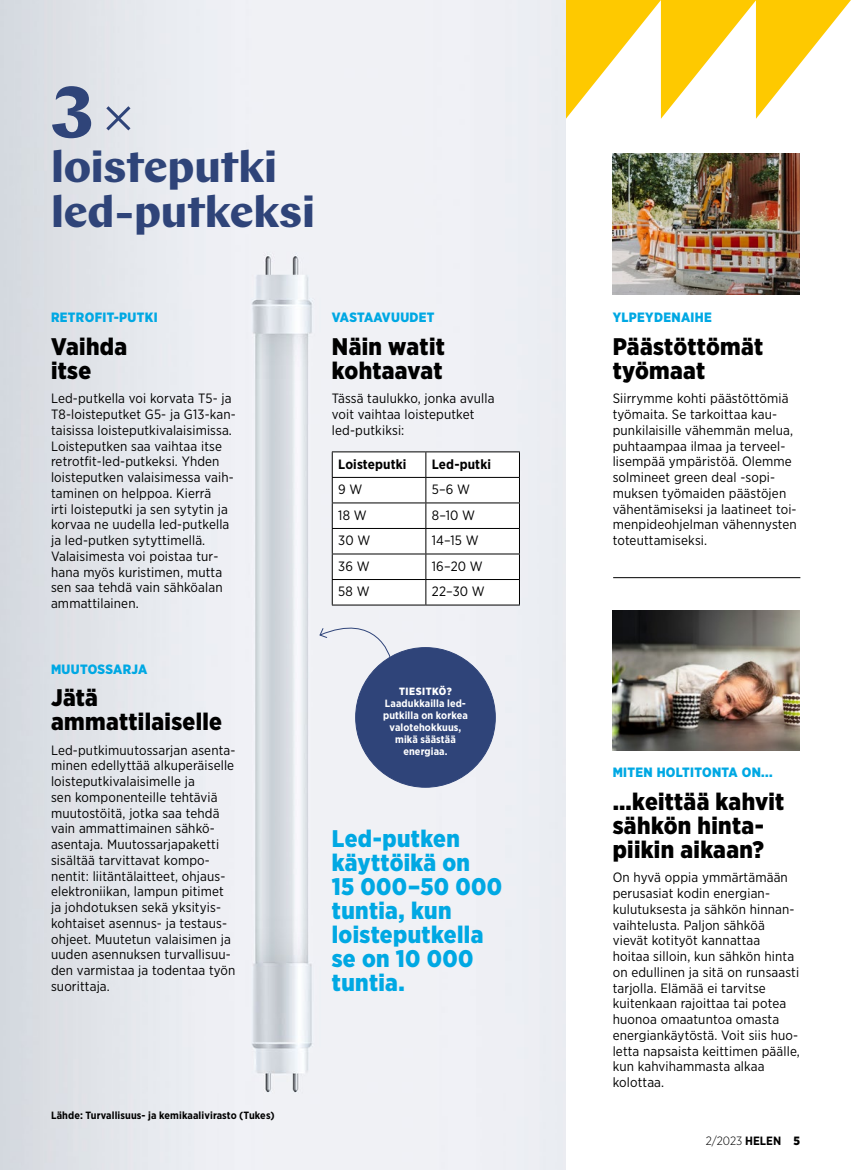
<style>
.page{position:relative;width:851px;height:1170px;background:#fff}
.page>*{position:absolute;margin:0;border:0;box-sizing:border-box;transform-origin:0 0}
._01_Otsikko_Chap{font:700 72px "Chap";color:#2f4479}
._01_Otsikko_Chap-2{font:700 45px/45px "Chap";letter-spacing:-.005em;color:#2f4479}
._01_Otsikko_Gotham_1{font:900 24px/24px "Gotham Narrow";letter-spacing:.015em;color:#000}
._01_Otsikko_Gotham_1-2{font:900 24px/24px "Gotham Narrow";letter-spacing:.015em;color:#00a8e3}
._04_Teksti_2{font:13.5px/15.8px "Gotham Narrow";letter-spacing:.01em;color:#000}
._10_Vinjetti{font:900 13.5px "Gotham Narrow";letter-spacing:.025em;color:#00a8e3}
._04_Teksti_2-2{font:700 13.5px "Gotham Narrow";letter-spacing:.01em;color:#000}
.t1{font:300 12px "Gotham Narrow";color:#000}
._09_Kuvateksti{font:700 10.5px/12px "Gotham Narrow";letter-spacing:.01em;color:#fff;text-align:center}
._09_Kuvateksti-2{font:700 10.5px "Gotham Narrow";letter-spacing:.01em;color:#000}
._09_Kuvateksti-3{font:900 10.5px "Gotham Narrow";letter-spacing:.05em;color:#fff}
.s1{font-weight:300}
.s2{font-weight:700}
.s3{font-weight:900}
</style>
<div class="page">
<svg style="left:566px;top:0;width:284px;height:119px"></svg>
<img style="left:0;top:0;width:566px;height:1169px">
<div style="left:355px;top:647px;width:140px;height:140px;background:#2f4479;border-radius:50%"></div>
<img style="left:612px;top:610px;width:187px;height:140px">
<hr style="left:613px;top:577px;width:187px;height:1px;background:#000">
<img style="left:612px;top:154px;width:187px;height:140px">
<div style="left:319px;top:611px;width:71px;height:46px;background:#f0f1f5"></div>
<hr style="left:332px;top:451px;width:94px;height:1px;background:#000">
<hr style="left:426px;top:451px;width:93px;height:1px;background:#000">
<svg style="left:332px;top:452px;width:188px;height:153px"></svg>
<hr style="left:332px;top:604px;width:94px;height:1px;background:#000">
<hr style="left:426px;top:604px;width:93px;height:1px;background:#000">
<p class="_01_Otsikko_Chap" style="left:51px;top:66px;width:90px">3<span class="s1">×</span></p>
<p class="_01_Otsikko_Chap-2" style="left:51px;top:144px;width:265px">loisteputki led-putkeksi</p>
<p class="_10_Vinjetti" style="left:51px;top:309px;width:108px">RETROFIT-PUTKI</p>
<p class="_01_Otsikko_Gotham_1" style="left:51px;top:334px;width:78px">Vaihda itse</p>
<p class="_04_Teksti_2" style="left:51px;top:390px;width:186px">Led-putkella voi korvata T5- ja<br>T8-loisteputket G5- ja G13-kan&shy;taisissa loisteputkivalaisimissa.<br>Loisteputken saa vaihtaa itse retrotfit-led-putkeksi. Yhden loisteputken valaisimessa vaih&shy;taminen on helppoa. Kierrä<br>irti loisteputki ja sen sytytin ja korvaa ne uudella led-putkella ja led-putken sytyttimellä.<br>Valaisimesta voi poistaa tur&shy;hana myös kuristimen, mutta sen saa tehdä vain sähköalan ammattilainen.</p>
<p class="_10_Vinjetti" style="left:51px;top:660px;width:98px">MUUTOSSARJA</p>
<p class="_01_Otsikko_Gotham_1" style="left:51px;top:685px;width:172px">Jätä ammattilaiselle</p>
<p class="_04_Teksti_2" style="left:51px;top:741px;width:186px">Led-putkimuutossarjan asenta&shy;minen edellyttää alkuperäiselle loisteputkivalaisimelle ja<br>sen komponenteille tehtäviä muutostöitä, jotka saa tehdä vain ammattimainen sähkö&shy;asentaja. Muutossarjapaketti sisältää tarvittavat kompo&shy;nentit: liitäntälaitteet, ohjaus&shy;elektroniikan, lampun pitimet ja johdotuksen sekä yksityis&shy;kohtaiset asennus- ja testaus&shy;ohjeet. Muutetun valaisimen ja uuden asennuksen turvallisuu&shy;den varmistaa ja todentaa työn suorittaja.</p>
<p class="_10_Vinjetti" style="left:332px;top:309px;width:104px">VASTAAVUUDET</p>
<p class="_01_Otsikko_Gotham_1" style="left:332px;top:334px;width:114px">Näin watit kohtaavat</p>
<p class="_04_Teksti_2" style="left:332px;top:390px;width:164px">Tässä taulukko, jonka avulla voit vaihtaa loisteputket led-putkiksi:</p>
<p class="_04_Teksti_2-2" style="left:338px;top:455px;width:70px">Loisteputki</p>
<p class="_04_Teksti_2-2" style="left:432px;top:455px;width:61px">Led-putki</p>
<p class="_04_Teksti_2" style="left:338px;top:481px;width:26px">9 W</p>
<p class="_04_Teksti_2" style="left:432px;top:481px;width:40px">5–6 W</p>
<p class="_04_Teksti_2" style="left:338px;top:507px;width:30px">18 W</p>
<p class="_04_Teksti_2" style="left:432px;top:507px;width:45px">8–10 W</p>
<p class="_04_Teksti_2" style="left:338px;top:532px;width:34px">30 W</p>
<p class="_04_Teksti_2" style="left:432px;top:532px;width:48px">14–15 W</p>
<p class="_04_Teksti_2" style="left:338px;top:558px;width:33px">36 W</p>
<p class="_04_Teksti_2" style="left:432px;top:558px;width:52px">16–20 W</p>
<p class="_04_Teksti_2" style="left:338px;top:583px;width:33px">58 W</p>
<p class="_04_Teksti_2" style="left:432px;top:583px;width:54px">22–30 W</p>
<p class="_09_Kuvateksti-3" style="left:399px;top:684px;width:54px">TIESITKÖ?</p>
<p class="_09_Kuvateksti" style="left:383px;top:697px;width:86px">Laadukkailla led&shy;putkilla on korkea valotehokkuus, mikä säästää energiaa.</p>
<p class="_01_Otsikko_Gotham_1-2" style="left:332px;top:826px;width:172px">Led-putken käyttöikä on<br>15 000–50 000 tuntia, kun loisteputkella se on 10 000 tuntia.</p>
<p class="_09_Kuvateksti-2" style="left:51px;top:1108px;width:225px">Lähde: Turvallisuus- ja kemikaalivirasto (Tukes)</p>
<p class="_10_Vinjetti" style="left:612px;top:309px;width:101px">YLPEYDENAIHE</p>
<p class="_01_Otsikko_Gotham_1" style="left:612px;top:334px;width:152px">Päästöttömät työmaat</p>
<p class="_04_Teksti_2" style="left:612px;top:390px;width:185px">Siirrymme kohti päästöttömiä työmaita. Se tarkoittaa kau&shy;punkilaisille vähemmän melua, puhtaampaa ilmaa ja terveel&shy;lisempää ympäristöä. Olemme solmineet green deal -sopi&shy;muksen työmaiden päästöjen vähentämiseksi ja laatineet toi&shy;menpideohjelman vähennysten toteuttamiseksi.</p>
<p class="_10_Vinjetti" style="left:612px;top:763px;width:161px">MITEN HOLTITONTA ON...</p>
<p class="_01_Otsikko_Gotham_1" style="left:612px;top:789px;width:173px">…keittää kahvit sähkön hinta&shy;piikin aikaan?</p>
<p class="_04_Teksti_2" style="left:612px;top:869px;width:189px">On hyvä oppia ymmärtämään perusasiat kodin energian&shy;kulutuksesta ja sähkön hinnan&shy;vaihtelusta. Paljon sähköä vievät kotityöt kannattaa hoitaa silloin, kun sähkön hinta on edullinen ja sitä on runsaasti tarjolla. Elämää ei tarvitse kuitenkaan rajoittaa tai potea huonoa omaatuntoa omasta energiankäytöstä. Voit siis huo&shy;letta napsaista keittimen päälle, kun kahvihammasta alkaa kolottaa.</p>
<p class="t1" style="left:705px;top:1132px;width:96px">2/2023 <span class="s2">HELEN</span> <span class="s3">5</span></p>
</div>
